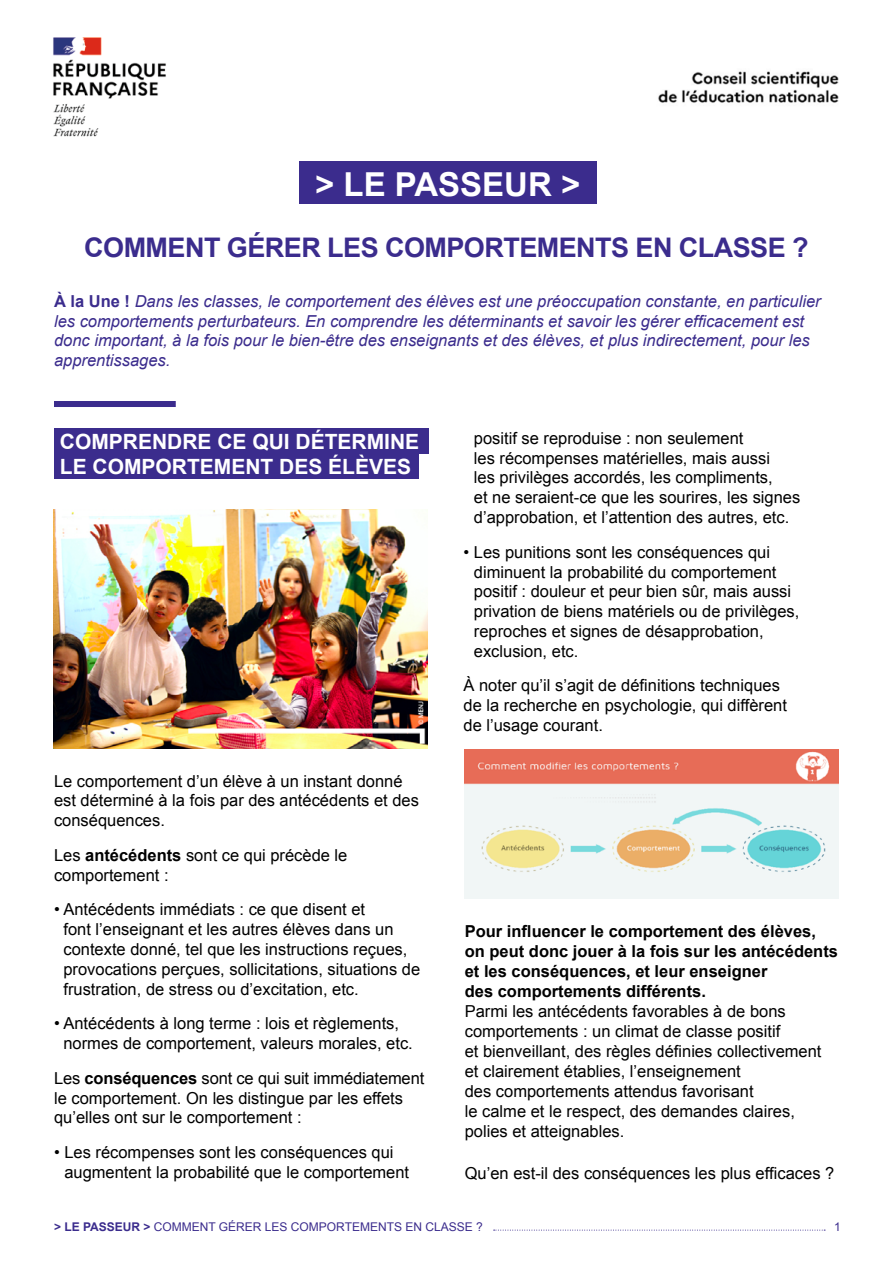
<style>
.page{position:relative;width:893px;height:1263px;background:#fff}
.page>*{position:absolute;margin:0;border:0;box-sizing:border-box;transform-origin:0 0}
.t1{font:700 33px "Arial";color:#fff}
.t2{font:700 27px "Arial";letter-spacing:-.02em;color:#3b2c8d}
.t3{font:700 21px/25.2px "Arial";color:#fff}
.t4{font:16.5px/19.8px "Arial";color:#000}
.t5{font:italic 16.5px/19.8px "Arial";color:#3b2c8d}
.t6{font:700 16.5px/20.1px "Arial";color:#000}
.t7{font:12px "Arial";color:#3b2c8d}
.s1{font-weight:700;font-style:normal}
.s2{font-weight:700}
</style>
<div class="page">
<img style="left:53px;top:37px;width:113px;height:100px">
<img style="left:658px;top:71px;width:181px;height:32px">
<div style="left:299px;top:162px;width:298px;height:42px;background:#3b2c8d"></div>
<div style="left:54px;top:428px;width:375px;height:26px;background:#3b2c8d"></div>
<div style="left:54px;top:453px;width:364px;height:25px;background:#3b2c8d"></div>
<div style="left:54px;top:401px;width:122px;height:6px;background:#3b2c8d"></div>
<img style="left:53px;top:509px;width:374px;height:239px">
<img style="left:465px;top:749px;width:374px;height:150px">
<svg style="left:494px;top:1230px;width:331px;height:1px"></svg>
<h1 class="t1" style="left:315px;top:162px;width:267px">&gt; LE PASSEUR &gt;</h1>
<h2 class="t2" style="left:84px;top:230px;width:726px">COMMENT GÉRER LES COMPORTEMENTS EN CLASSE ?</h2>
<p class="t5" style="left:54px;top:291px;width:768px"><span class="s1">À la Une !</span> Dans les classes, le comportement des élèves est une préoccupation constante, en particulier les comportements perturbateurs. En comprendre les déterminants et savoir les gérer efficacement est donc important, à la fois pour le bien-être des enseignants et des élèves, et plus indirectement, pour les apprentissages.</p>
<p class="t3" style="left:60px;top:430px;width:361px">COMPRENDRE CE QUI DÉTERMINE<br>LE COMPORTEMENT DES ÉLÈVES</p>
<p class="t4" style="left:474px;top:428px;width:328px">positif se reproduise : non seulement<br>les récompenses matérielles, mais aussi<br>les privilèges accordés, les compliments,<br>et ne seraient-ce que les sourires, les signes d’approbation, et l’attention des autres, etc.</p>
<p class="t4" style="left:474px;top:542px;width:327px;text-indent:-10px">• Les punitions sont les conséquences qui diminuent la probabilité du comportement positif : douleur et peur bien sûr, mais aussi privation de biens matériels ou de privilèges, reproches et signes de désapprobation, exclusion, etc.</p>
<p class="t4" style="left:463px;top:676px;width:325px">À noter qu’il s’agit de définitions techniques de la recherche en psychologie, qui diffèrent de l’usage courant.</p>
<p class="t4" style="left:54px;top:771px;width:367px">Le comportement d’un élève à un instant donné est déterminé à la fois par des antécédents et des conséquences.</p>
<p class="t4" style="left:54px;top:845px;width:295px">Les <span class="s2">antécédents</span> sont ce qui précède le comportement :</p>
<p class="t4" style="left:63px;top:900px;width:358px;text-indent:-9px">• Antécédents immédiats : ce que disent et<br>font l’enseignant et les autres élèves dans un contexte donné, tel que les instructions reçues, provocations perçues, sollicitations, situations de frustration, de stress ou d’excitation, etc.</p>
<p class="t4" style="left:63px;top:1014px;width:351px;text-indent:-9px">• Antécédents à long terme : lois et règlements, normes de comportement, valeurs morales, etc.</p>
<p class="t4" style="left:54px;top:1068px;width:372px">Les <span class="s2">conséquences</span> sont ce qui suit immédiatement le comportement. On les distingue par les effets qu’elles ont sur le comportement :</p>
<p class="t4" style="left:64px;top:1142px;width:346px;text-indent:-10px">• Les récompenses sont les conséquences qui augmentent la probabilité que le comportement</p>
<p class="t6" style="left:465px;top:922px;width:375px">Pour influencer le comportement des élèves, on peut donc jouer à la fois sur les antécédents et les conséquences, et leur enseigner<br>des comportements différents.</p>
<p class="t4" style="left:465px;top:1001px;width:358px">Parmi les antécédents favorables à de bons comportements : un climat de classe positif<br>et bienveillant, des règles définies collectivement et clairement établies, l’enseignement<br>des comportements attendus favorisant<br>le calme et le respect, des demandes claires, polies et atteignables.</p>
<p class="t4" style="left:465px;top:1163px;width:371px">Qu’en est-il des conséquences les plus efficaces ?</p>
<p class="t7" style="left:54px;top:1219px;width:430px"><span class="s2">&gt; LE PASSEUR &gt;</span> COMMENT GÉRER LES COMPORTEMENTS EN CLASSE ?</p>
<p class="t7" style="left:834px;top:1219px;width:8px">1</p>
</div>
